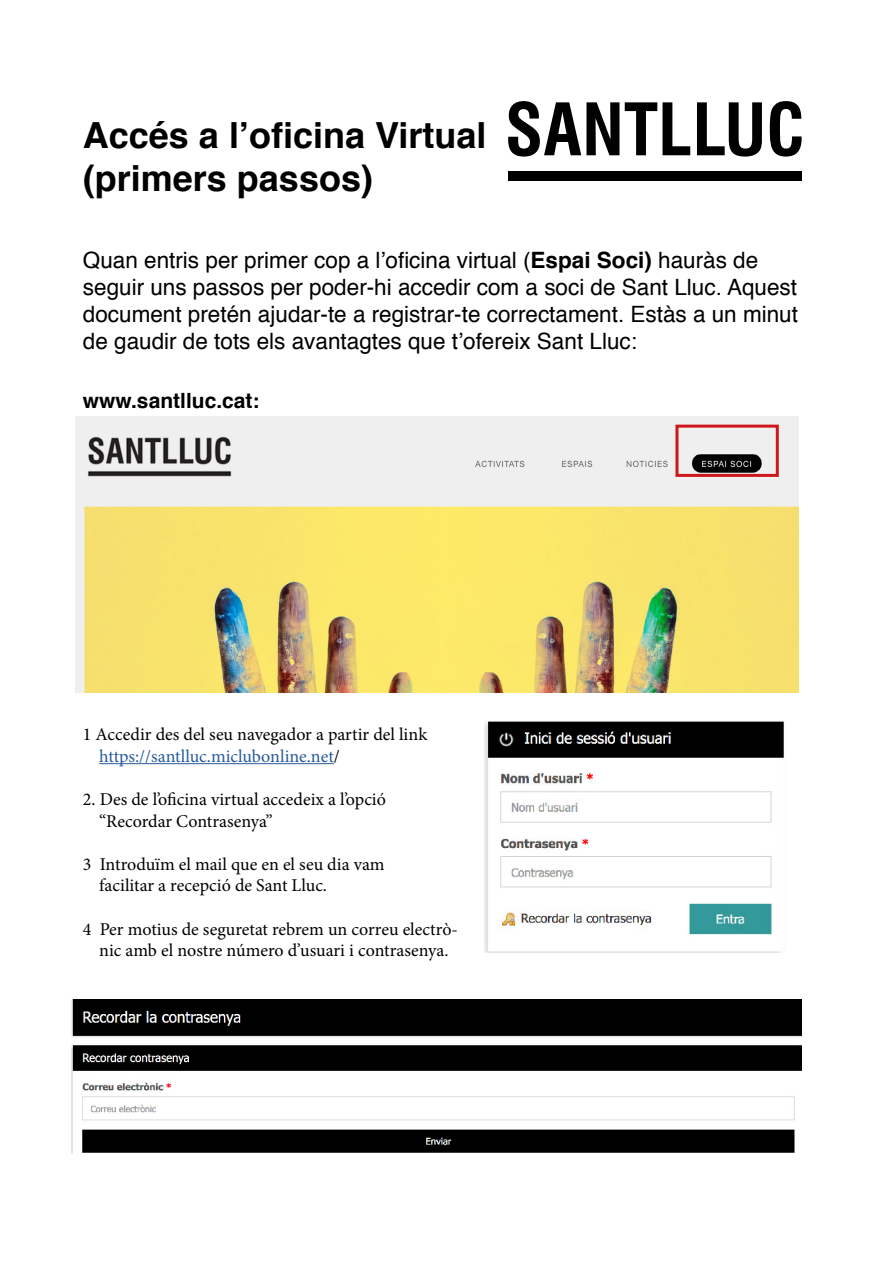
<style>
.page{position:relative;width:893px;height:1263px;background:#fff}
.page>*{position:absolute;margin:0;border:0;box-sizing:border-box;transform-origin:0 0}
.t1{font:700 36px/43.2px "Helvetica";color:#000}
.t2{font:22.5px/27px "Helvetica";color:#000}
.t3{font:700 21px "Helvetica";color:#000}
.t4{font:18px/21.6px "Minion Pro";color:#000}
.s1{font-weight:700}
.s2{color:#275b9b}
</style>
<div class="page">
<svg style="left:508px;top:101px;width:294px;height:56px"></svg>
<div style="left:508px;top:172px;width:294px;height:9px;background:#000"></div>
<img style="left:75px;top:416px;width:723px;height:276px">
<div style="left:675px;top:425px;width:104px;height:52px;border:3px solid #cd171a"></div>
<hr style="left:99px;top:763px;width:235px;height:1px;background:#275b9b">
<img style="left:485px;top:721px;width:299px;height:231px">
<img style="left:72px;top:999px;width:730px;height:154px">
<h1 class="t1" style="left:83px;top:114px;width:405px">Accés a l’oficina Virtual (primers passos)</h1>
<p class="t2" style="left:83px;top:247px;width:717px">Quan entris per primer cop a l’oficina virtual (<span class="s1">Espai Soci)</span> hauràs de seguir uns passos per poder-hi accedir com a soci de Sant Lluc. Aquest document pretén ajudar-te a registrar-te correctament. Estàs a un minut de gaudir de tots els avantagtes que t’ofereix Sant Lluc:</p>
<p class="t3" style="left:83px;top:384px;width:178px">www.santlluc.cat:</p>
<p class="t4" style="left:99px;top:724px;width:330px;text-indent:-16px">1 Accedir des del seu navegador a partir del link <span class="s2">https://santlluc.miclubonline.net</span>/</p>
<p class="t4" style="left:99px;top:789px;width:288px;text-indent:-16px">2. Des de l’oficina virtual accedeix a l’opció “Recordar Contrasenya”</p>
<p class="t4" style="left:99px;top:853px;width:287px;text-indent:-16px">3 Introduïm el mail que en el seu dia vam facilitar a recepció de Sant Lluc.</p>
<p class="t4" style="left:83px;top:918px;width:376px;text-align:center">4 Per motius de seguretat rebrem un correu electrò&shy;nic amb el nostre número d’usuari i contrasenya.</p>
</div>
